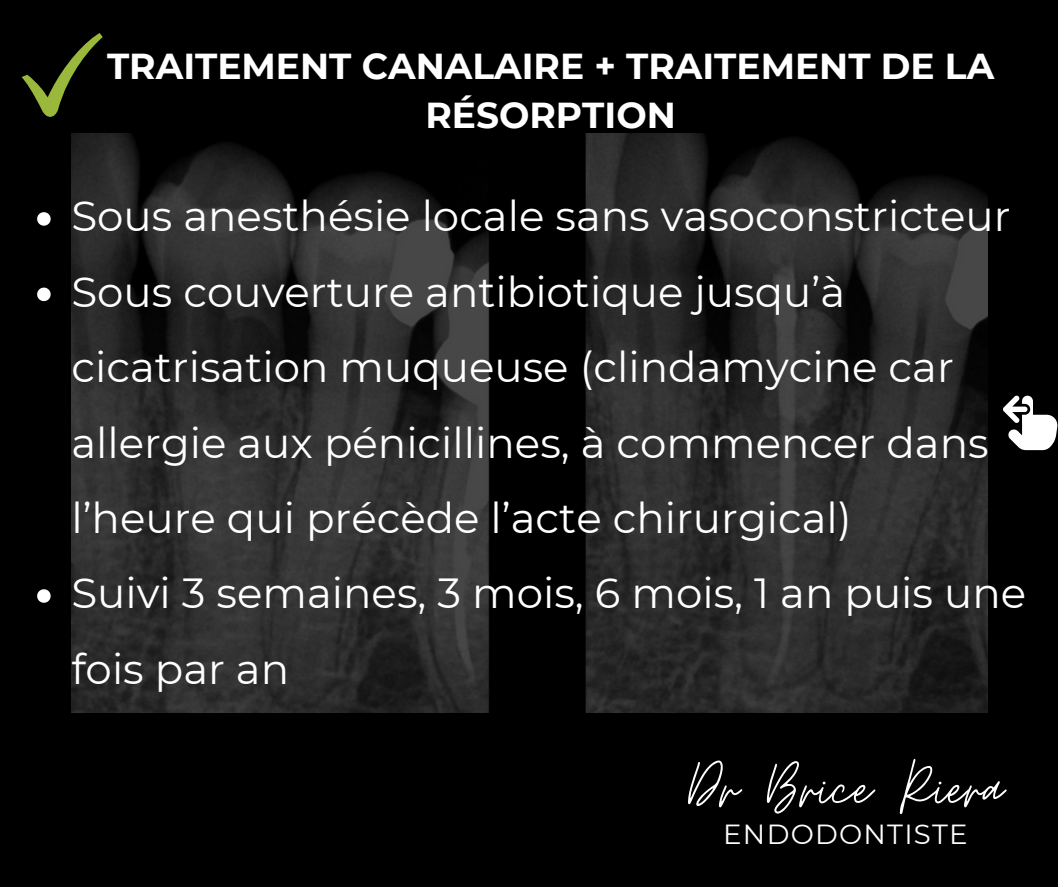
<style>
.page{position:relative;width:1058px;height:887px;background:#fff}
.page>*{position:absolute;margin:0;border:0;box-sizing:border-box;transform-origin:0 0}
.t1{font:74.25px "Moon Time";color:#fff}
.t2{font:42px/75.3px "Montserrat";color:#fff}
.t3{font:700 36px/49.5px "Montserrat";color:#fff;text-align:center}
.t4{font:27.6px "Montserrat";letter-spacing:.045em;color:#fff}
</style>
<div class="page">
<div style="left:0;top:0;width:1058px;height:886px;background:#000"></div>
<svg style="left:1003px;top:395px;width:54px;height:55px"></svg>
<img style="left:71px;top:133px;width:916px;height:579px">
<svg style="left:22px;top:33px;width:81px;height:84px"></svg>
<svg style="left:37px;top:212px;width:14px;height:14px"></svg>
<svg style="left:37px;top:287px;width:14px;height:14px"></svg>
<svg style="left:37px;top:589px;width:14px;height:13px"></svg>
<p class="t3" style="left:107px;top:41px;width:888px">TRAITEMENT CANALAIRE + TRAITEMENT DE LA<br>RÉSORPTION</p>
<p class="t2" style="left:71px;top:178px;width:940px">Sous anesthésie locale sans vasoconstricteur</p>
<p class="t2" style="left:71px;top:254px;width:918px">Sous couverture antibiotique jusqu’à cicatrisation muqueuse (clindamycine car allergie aux pénicillines, à commencer dans l’heure qui précède l’acte chirurgical)</p>
<p class="t2" style="left:71px;top:555px;width:956px">Suivi 3 semaines, 3 mois, 6 mois, 1 an puis une fois par an</p>
<p class="t1" style="left:688px;top:742px;width:316px">Dr Brice Riera</p>
<p class="t4" style="left:723px;top:817px;width:246px">ENDODONTISTE</p>
</div>
